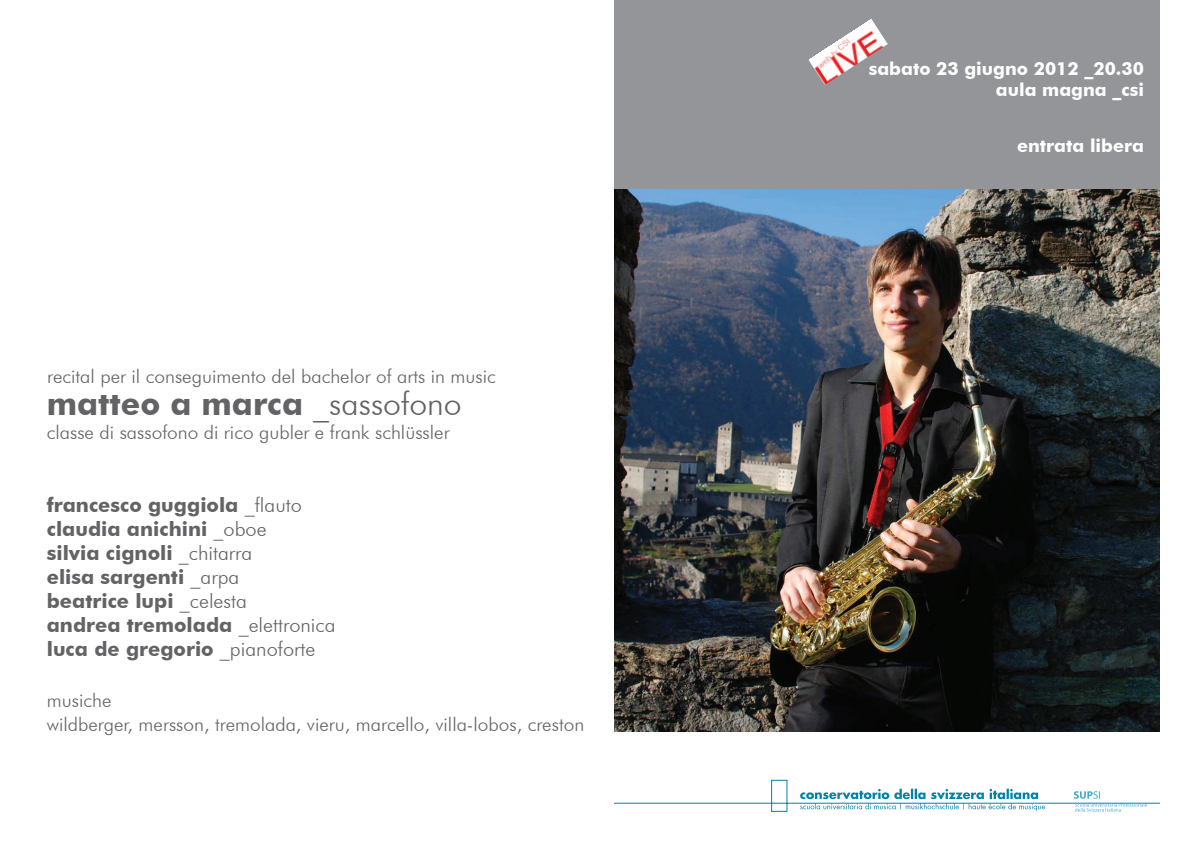
<style>
.page{position:relative;width:1191px;height:842px;background:#fff}
.page>*{position:absolute;margin:0;border:0;box-sizing:border-box;transform-origin:0 0}
.t1{font:700 32px "Futura BT";color:#636366}
.t2{font:700 20px/24px "Futura BT";color:#636366}
.t3{font:300 19px/24px "Futura BT";color:#636366}
.t4{font:700 18px/21.6px "Futura BT";color:#fff;text-align:right}
.s1{font-weight:300}
</style>
<div class="page">
<img style="left:614px;top:189px;width:545px;height:542px">
<div style="left:614px;top:0;width:545px;height:189px;background:#939598"></div>
<svg style="left:614px;top:780px;width:545px;height:32px"></svg>
<img style="left:808px;top:19px;width:79px;height:66px">
<p class="t3" style="left:47px;top:364px;width:450px">recital per il conseguimento del bachelor of arts in music</p>
<h1 class="t1" style="left:47px;top:384px;width:416px">matteo a marca <span class="s1">_sassofono</span></h1>
<p class="t3" style="left:47px;top:420px;width:404px">classe di sassofono di rico gubler e frank schlüssler</p>
<p class="t2" style="left:47px;top:493px;width:290px">francesco guggiola <span class="s1">_flauto </span>claudia anichini <span class="s1">_oboe<br></span>silvia cignoli <span class="s1">_chitarra<br></span>elisa sargenti <span class="s1">_arpa<br></span>beatrice lupi <span class="s1">_celesta<br></span>andrea tremolada <span class="s1">_elettronica </span>luca de gregorio <span class="s1">_pianoforte</span></p>
<p class="t3" style="left:47px;top:688px;width:539px">musiche<br>wildberger, mersson, tremolada, vieru, marcello, villa-lobos, creston</p>
<p class="t4" style="left:868px;top:57px;width:277px">sabato 23 giugno 2012 _20.30 aula magna _csi</p>
<p class="t4" style="left:1017px;top:135px;width:128px">entrata libera</p>
</div>
